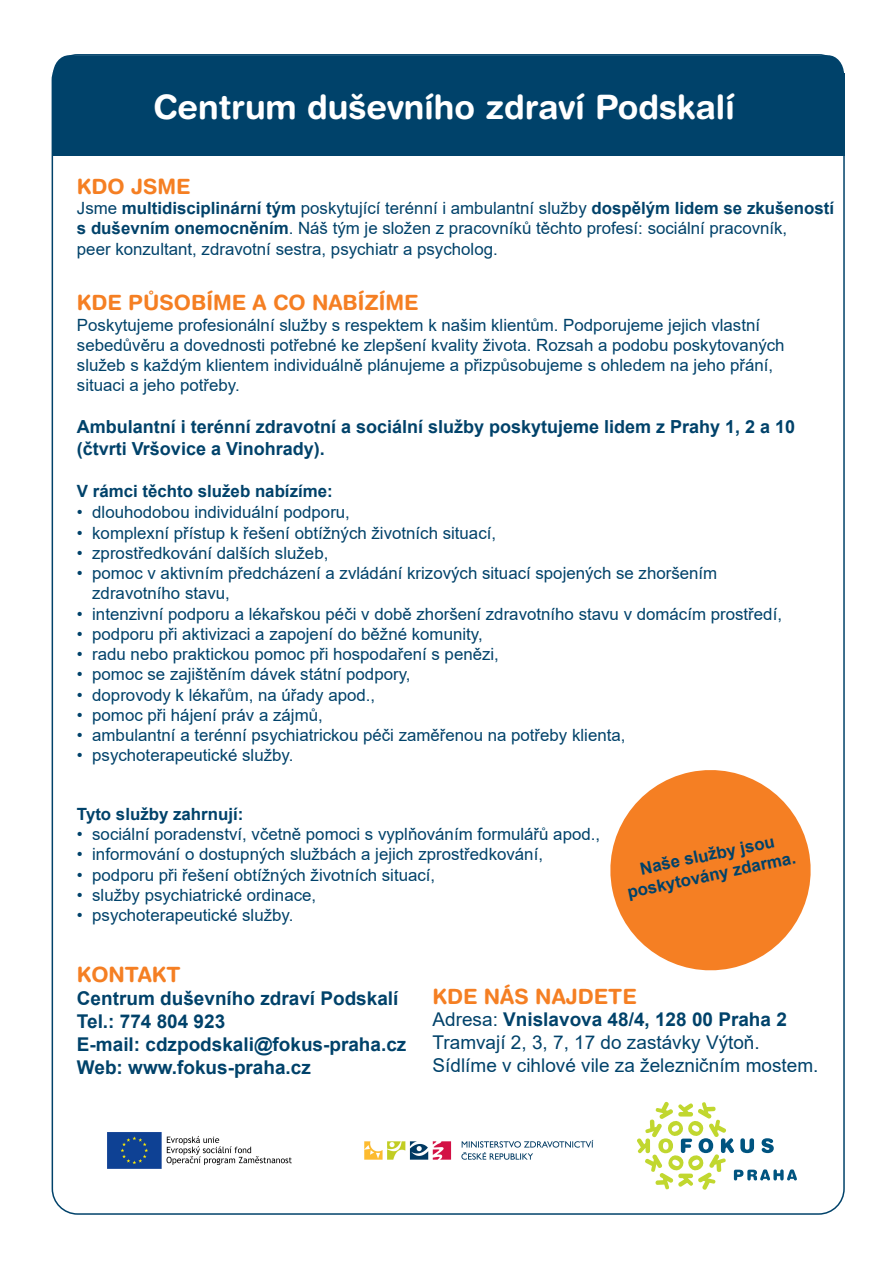
<style>
.page{position:relative;width:893px;height:1263px;background:#fff}
.page>*{position:absolute;margin:0;border:0;box-sizing:border-box;transform-origin:0 0}
.t1{font:700 33.75px "Helvetica Rounded CE";color:#fff}
.t2{font:700 21.15px "Helvetica Rounded CE";color:#f57f23}
.t3{font:18.9px/22.8px "Arial";color:#00426a}
.t4{font:700 18.9px/22.8px "Arial";color:#00426a}
.t5{font:700 18px/21.6px "Arial";color:#00426a}
.t6{font:16.8px/20.2px "Arial";color:#00426a}
.t7{font:700 16.8px/20.2px "Arial";color:#00426a;text-align:center}
.s1{font-weight:700}
</style>
<div class="page">
<svg style="left:610px;top:770px;width:201px;height:201px;fill:#f57f23"></svg>
<svg style="left:637px;top:1101px;width:160px;height:89px"></svg>
<div style="left:53px;top:55px;width:791px;height:19px;background:#00426a"></div>
<div style="left:53px;top:74px;width:791px;height:82px;background:#00426a"></div>
<img style="left:107px;top:1132px;width:184px;height:37px">
<img style="left:364px;top:1140px;width:230px;height:20px">
<h1 class="t1" style="left:153px;top:87px;width:583px">Centrum duševního zdraví Podskalí</h1>
<p class="t2" style="left:77px;top:174px;width:115px">KDO JSME</p>
<p class="t6" style="left:77px;top:198px;width:759px">Jsme <span class="s1">multidisciplinární tým</span> poskytující terénní i ambulantní služby <span class="s1">dospělým lidem se zkušeností s duševním onemocněním</span>. Náš tým je složen z pracovníků těchto profesí: sociální pracovník,<br>peer konzultant, zdravotní sestra, psychiatr a psycholog.</p>
<p class="t2" style="left:77px;top:291px;width:343px">KDE PŮSOBÍME A CO NABÍZÍME</p>
<p class="t6" style="left:77px;top:315px;width:709px">Poskytujeme profesionální služby s respektem k našim klientům. Podporujeme jejich vlastní sebedůvěru a dovednosti potřebné ke zlepšení kvality života. Rozsah a podobu poskytovaných služeb s každým klientem individuálně plánujeme a přizpůsobujeme s ohledem na jeho přání, situaci a jeho potřeby.</p>
<p class="t5" style="left:77px;top:416px;width:720px">Ambulantní i terénní zdravotní a sociální služby poskytujeme lidem z Prahy 1, 2 a 10 (čtvrti Vršovice a Vinohrady).</p>
<p class="t7" style="left:77px;top:481px;width:257px">V rámci těchto služeb nabízíme:</p>
<p class="t6" style="left:77px;top:502px;width:275px">• dlouhodobou individuální podporu,</p>
<p class="t6" style="left:77px;top:522px;width:421px">• komplexní přístup k řešení obtížných životních situací,</p>
<p class="t6" style="left:77px;top:543px;width:253px">• zprostředkování dalších služeb,</p>
<p class="t6" style="left:92px;top:563px;width:627px;text-indent:-15px">• pomoc v aktivním předcházení a zvládání krizových situací spojených se zhoršením zdravotního stavu,</p>
<p class="t6" style="left:77px;top:603px;width:707px">• intenzivní podporu a lékařskou péči v době zhoršení zdravotního stavu v domácím prostředí,</p>
<p class="t6" style="left:77px;top:624px;width:407px">• podporu při aktivizaci a zapojení do běžné komunity,</p>
<p class="t6" style="left:77px;top:644px;width:424px">• radu nebo praktickou pomoc při hospodaření s penězi,</p>
<p class="t6" style="left:77px;top:664px;width:335px">• pomoc se zajištěním dávek státní podpory,</p>
<p class="t6" style="left:77px;top:684px;width:300px">• doprovody k lékařům, na úřady apod.,</p>
<p class="t6" style="left:77px;top:705px;width:247px">• pomoc při hájení práv a zájmů,</p>
<p class="t6" style="left:77px;top:725px;width:550px">• ambulantní a terénní psychiatrickou péči zaměřenou na potřeby klienta,</p>
<p class="t6" style="left:77px;top:745px;width:218px">• psychoterapeutické služby.</p>
<p class="t7" style="left:77px;top:804px;width:168px">Tyto služby zahrnují:</p>
<p class="t6" style="left:77px;top:824px;width:525px">• sociální poradenství, včetně pomoci s vyplňováním formulářů apod.,</p>
<p class="t6" style="left:77px;top:844px;width:468px">• informování o dostupných službách a jejich zprostředkování,</p>
<p class="t6" style="left:77px;top:864px;width:360px">• podporu při řešení obtížných životních situací,</p>
<p class="t6" style="left:77px;top:885px;width:241px">• služby psychiatrické ordinace,</p>
<p class="t6" style="left:77px;top:905px;width:218px">• psychoterapeutické služby.</p>
<p class="t7" style="left:621px;top:863px;width:173px;rotate:-12deg">Naše služby jsou poskytovány zdarma.</p>
<p class="t2" style="left:77px;top:963px;width:105px">KONTAKT</p>
<p class="t4" style="left:77px;top:987px;width:331px">Centrum duševního zdraví Podskalí<br>Tel.: 774 804 923<br>E-mail: cdzpodskali@fokus-praha.cz<br>Web: www.fokus-praha.cz</p>
<p class="t2" style="left:433px;top:984px;width:206px">KDE NÁS NAJDETE</p>
<p class="t3" style="left:433px;top:1008px;width:387px">Adresa: <span class="s1">Vnislavova 48/4, 128 00 Praha 2<br></span>Tramvají 2, 3, 7, 17 do zastávky Výtoň.<br>Sídlíme v cihlové vile za železničním mostem.</p>
</div>
